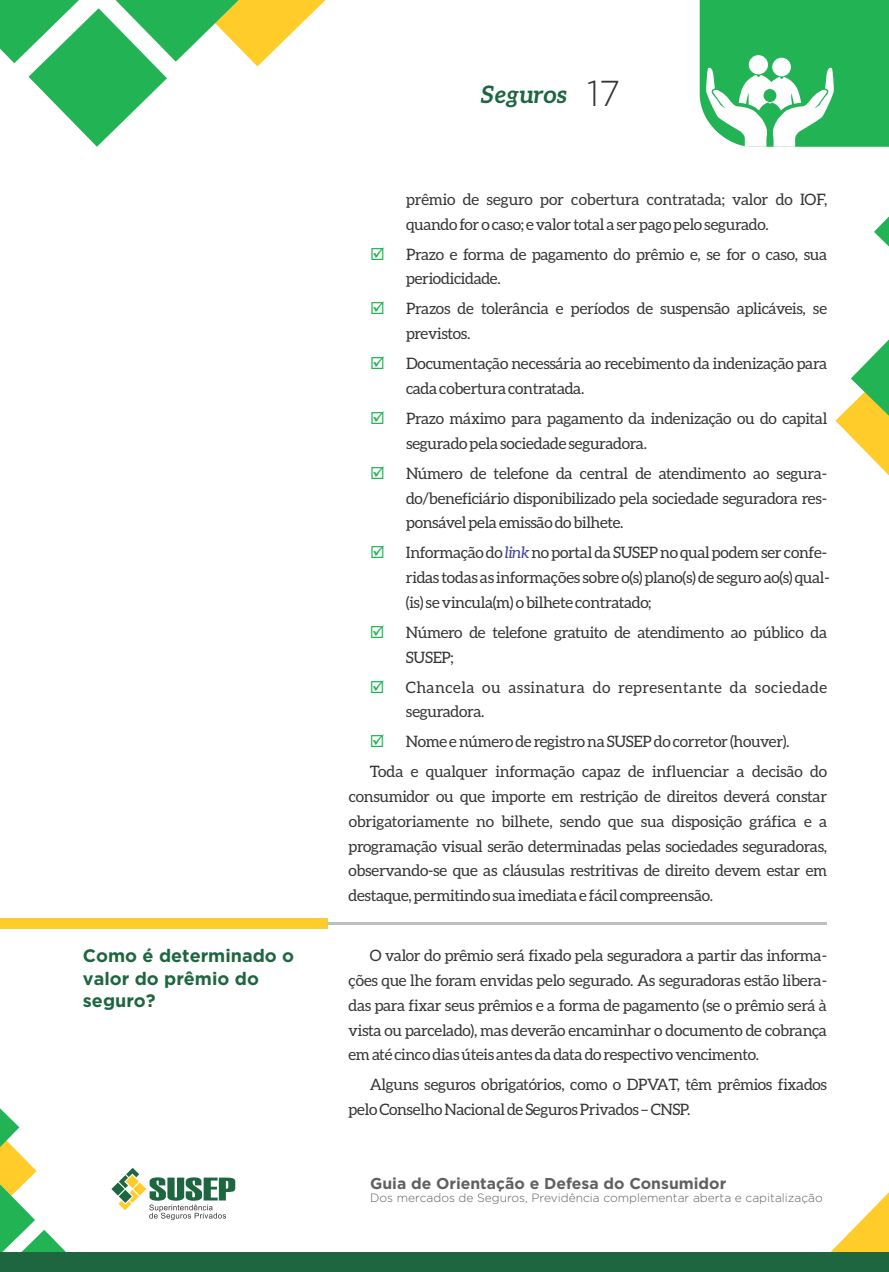
<style>
.page{position:relative;width:889px;height:1272px;background:#fff}
.page>*{position:absolute;margin:0;border:0;box-sizing:border-box;transform-origin:0 0}
.t1{font:300 36px "Gotham";color:#373435}
.t2{font:italic 700 24px "Aleo";letter-spacing:-.01em;color:#1e6640}
.t3{font:700 18px/22.5px "Gotham";color:#1e6640}
.t4{font:15.75px/24.8px "Aleo";letter-spacing:-.02em;color:#373435}
.t5{font:15.75px/24.8px "Aleo";letter-spacing:.025em;color:#373435}
.t6{font:700 15.75px "Gotham";color:#606062}
.t7{font:300 12px "Gotham";color:#606062}
.s1{color:#21b354}
.s2{font-style:italic;color:#3e4095}
</style>
<div class="page">
<svg style="left:111px;top:1167px;width:124px;height:53px"></svg>
<svg style="left:830px;top:1192px;width:59px;height:60px"></svg>
<svg style="left:0;top:1108px;width:66px;height:144px"></svg>
<svg style="left:874px;top:216px;width:15px;height:31px"></svg>
<svg style="left:835px;top:339px;width:54px;height:137px"></svg>
<svg style="left:0;top:0;width:326px;height:147px"></svg>
<div style="left:0;top:918px;width:327px;height:11px;background:#ffcc29"></div>
<hr style="left:327px;top:922px;width:500px;height:3px;background:#bdbfc1">
<div style="left:0;top:1252px;width:889px;height:19px;background:#1e6640"></div>
<svg style="left:699px;top:0;width:190px;height:147px"></svg>
<p class="t3" style="left:83px;top:946px;width:213px">Como é determinado o valor do prêmio do seguro?</p>
<h2 class="t2" style="left:480px;top:84px;width:88px">Seguros</h2>
<h1 class="t1" style="left:587px;top:74px;width:35px">17</h1>
<p class="t4" style="left:406px;top:188px;width:423px">prêmio de seguro por cobertura contratada; valor do IOF, quando for o caso; e valor total a ser pago pelo segurado.</p>
<p class="t4" style="left:406px;top:242px;width:423px;text-indent:-36px"><span class="s1">☑</span> Prazo e forma de pagamento do prêmio e, se for o caso, sua periodicidade.</p>
<p class="t4" style="left:406px;top:297px;width:423px;text-indent:-36px"><span class="s1">☑</span> Prazos de tolerância e períodos de suspensão aplicáveis, se previstos.</p>
<p class="t4" style="left:406px;top:352px;width:423px;text-indent:-36px"><span class="s1">☑</span> Documentação necessária ao recebimento da indenização para cada cobertura contratada.</p>
<p class="t4" style="left:406px;top:407px;width:423px;text-indent:-36px"><span class="s1">☑</span> Prazo máximo para pagamento da indenização ou do capital segurado pela sociedade seguradora.</p>
<p class="t4" style="left:406px;top:461px;width:423px;text-align:justify;text-indent:-36px"><span class="s1">☑</span> Número de telefone da central de atendimento ao segura&shy;do/beneficiário disponibilizado pela sociedade seguradora res&shy;ponsável pela emissão do bilhete.</p>
<p class="t4" style="left:406px;top:541px;width:425px;text-indent:-36px"><span class="s1">☑</span> Informação do <span class="s2">link</span>no portal da SUSEP no qual podem ser confe&shy;ridas todas as informações sobre o(s) plano(s) de seguro ao(s) qual-(is) se vincula(m) o bilhete contratado;</p>
<p class="t4" style="left:406px;top:620px;width:423px;text-indent:-36px"><span class="s1">☑</span> Número de telefone gratuito de atendimento ao público da<br>SUSEP;</p>
<p class="t5" style="left:406px;top:675px;width:423px;text-indent:-36px"><span class="s1">☑</span> Chancela ou assinatura do representante da sociedade seguradora.</p>
<p class="t4" style="left:370px;top:727px;width:459px;line-height:30px"><span class="s1">☑</span> Nome e número de registro na SUSEP do corretor (houver).<br>Toda e qualquer informação capaz de influenciar a decisão do</p>
<p class="t4" style="left:348px;top:785px;width:480px;text-align:justify">consumidor ou que importe em restrição de direitos deverá constar obrigatoriamente no bilhete, sendo que sua disposição gráfica e a programação visual serão determinadas pelas sociedades seguradoras, observando-se que as cláusulas restritivas de direito devem estar em destaque, permitindo sua imediata e fácil compreensão.</p>
<p class="t4" style="left:348px;top:944px;width:480px;text-align:justify;text-indent:21px">O valor do prêmio será fixado pela seguradora a partir das informa&shy;ções que lhe foram envidas pelo segurado. As seguradoras estão libera&shy;das para fixar seus prêmios e a forma de pagamento (se o prêmio será à vista ou parcelado), mas deverão encaminhar o documento de cobrança em até cinco dias úteis antes da data do respectivo vencimento.</p>
<p class="t4" style="left:348px;top:1073px;width:480px;text-indent:21px">Alguns seguros obrigatórios, como o DPVAT, têm prêmios fixados pelo Conselho Nacional de Seguros Privados – CNSP.</p>
<p class="t6" style="left:370px;top:1174px;width:358px">Guia de Orientação e Defesa do Consumidor</p>
<p class="t7" style="left:370px;top:1191px;width:454px">Dos mercados de Seguros, Previdência complementar aberta e capitalização</p>
</div>
